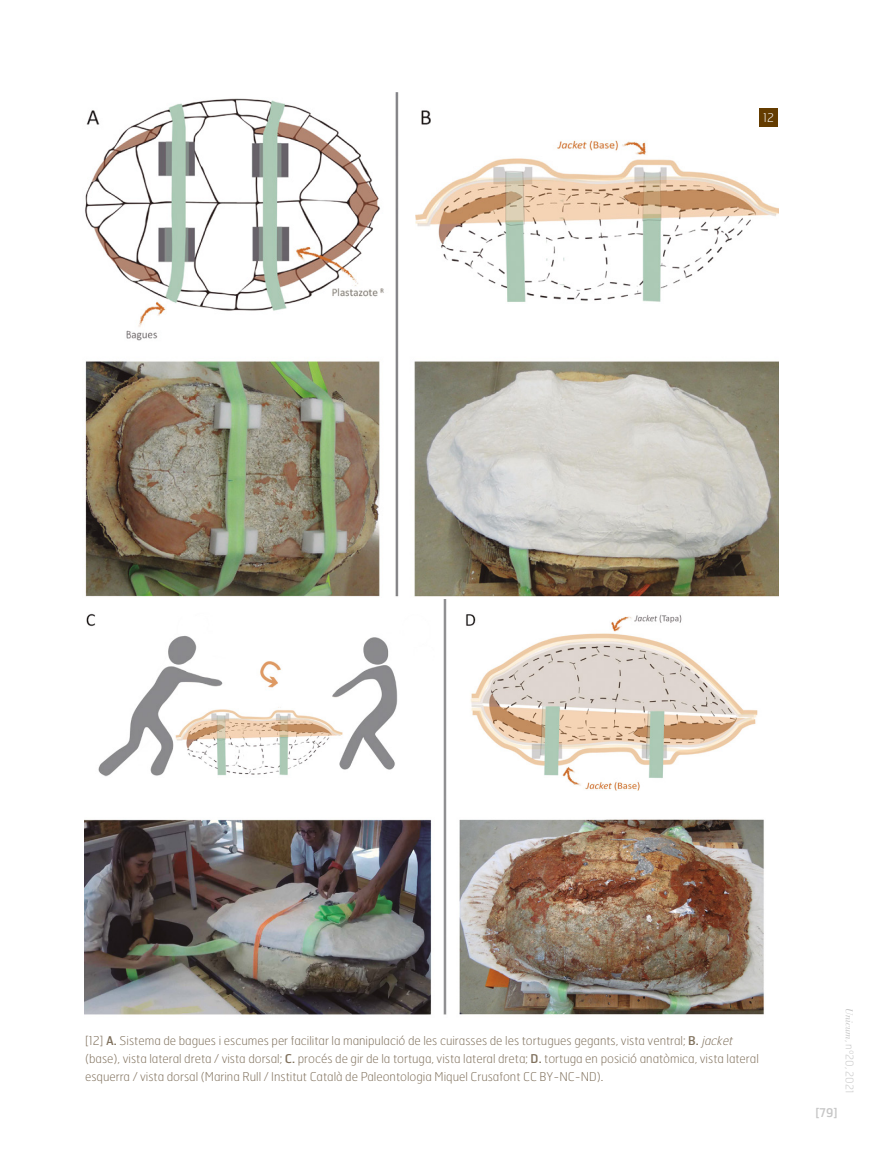
<style>
.page{position:relative;width:893px;height:1149px;background:#fff}
.page>*{position:absolute;margin:0;border:0;box-sizing:border-box;transform-origin:0 0}
.t1{font:100 12.15px/18px "Hermes";color:#80715d}
.t2{font:12px "Hermes";color:#c6c6c6}
.t3{font:100 12px "Hermes";color:#fff}
.t4{font:100 10.5px "Hermes";color:#c6c6c6}
.s1{font-weight:400}
.s2{font-style:italic}
.s3{font-family:"Bodoni Std";font-weight:400;font-style:italic}
</style>
<div class="page">
<img style="left:85px;top:92px;width:693px;height:505px">
<div style="left:759px;top:109px;width:19px;height:18px;background:#643c00"></div>
<img style="left:84px;top:599px;width:680px;height:416px">
<p class="t3" style="left:763px;top:110px;width:13px">12</p>
<p class="t1" style="left:85px;top:1030px;width:675px">[12] <span class="s1">A.</span> Sistema de bagues i escumes per facilitar la manipulació de les cuirasses de les tortugues gegants, vista ventral; <span class="s1">B.</span> <span class="s2">jacket </span>(base), vista lateral dreta / vista dorsal; <span class="s1">C.</span> procés de gir de la tortuga, vista lateral dreta; <span class="s1">D.</span> tortuga en posició anatòmica, vista lateral esquerra / vista dorsal (Marina Rull / Institut Català de Paleontologia Miquel Crusafont CC BY-NC-ND).</p>
<p class="t2" style="left:815px;top:1104px;width:24px">[79]</p>
<p class="t4" style="left:856px;top:1007px;width:87px;rotate:90deg"><span class="s3">Unicum</span>, nº20, 2021</p>
</div>
